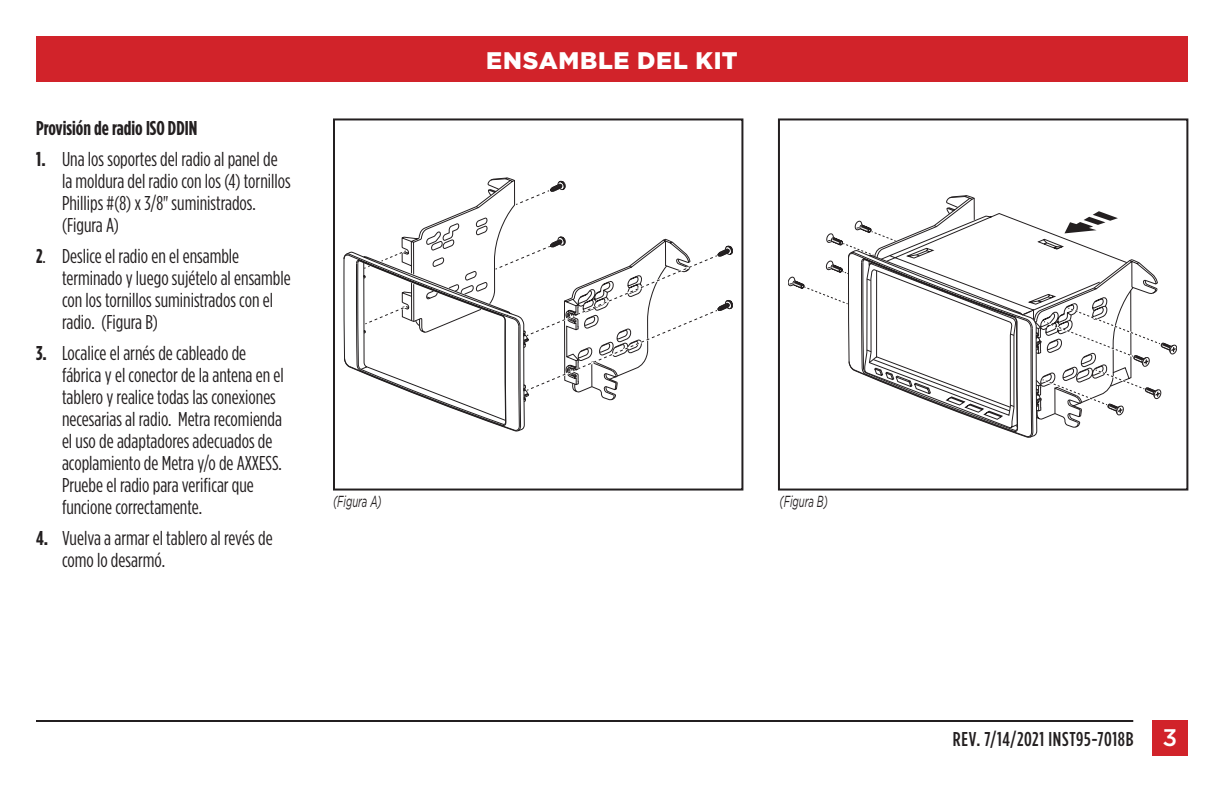
<style>
.page{position:relative;width:1224px;height:792px;background:#fff}
.page>*{position:absolute;margin:0;border:0;box-sizing:border-box;transform-origin:0 0}
.t1{font:900 24px "Gotham";letter-spacing:.03em;color:#fff}
.t2{font:20px/22px "Gotham Condensed";color:#231f20}
.t3{font:500 20px "Gotham Condensed";letter-spacing:.03em;color:#231f20}
.t4{font:700 20px "Gotham Condensed";color:#231f20}
.t5{font:italic 16px "Gotham";color:#231f20;scale:.6 1}
.s1{font-weight:700}
.s2{font-family:"Gotham";font-size:24px;color:#fff}
</style>
<div class="page">
<div style="left:36px;top:36px;width:1152px;height:45px;background:#d1232a"></div>
<hr style="left:36px;top:720px;width:1097px;height:2px;background:#231f20">
<div style="left:1152px;top:720px;width:36px;height:36px;background:#d1232a"></div>
<svg style="left:450px;top:178px;width:112px;height:39px"></svg>
<svg style="left:475px;top:205px;width:5px;height:4px"></svg>
<svg style="left:516px;top:181px;width:50px;height:24px"></svg>
<svg style="left:343px;top:217px;width:390px;height:215px"></svg>
<div style="left:333px;top:118px;width:410px;height:373px;border:2px solid #231f20"></div>
<svg style="left:946px;top:195px;width:29px;height:16px"></svg>
<svg style="left:788px;top:211px;width:389px;height:227px"></svg>
<div style="left:778px;top:118px;width:410px;height:373px;border:2px solid #231f20"></div>
<p class="t4" style="left:36px;top:117px;width:163px">Provisión de radio ISO DDIN</p>
<p class="t2" style="left:62px;top:148px;width:230px;text-indent:-26px"><span class="s1">1.</span> Una los soportes del radio al panel de la moldura del radio con los (4) tornillos<br>Phillips #(8) x 3/8" suministrados. (Figura A)</p>
<p class="t2" style="left:62px;top:245px;width:230px;text-indent:-26px"><span class="s1">2</span>. Deslice el radio en el ensamble terminado y luego sujételo al ensamble con los tornillos suministrados con el radio. (Figura B)</p>
<p class="t2" style="left:62px;top:342px;width:223px;text-indent:-26px"><span class="s1">3.</span> Localice el arnés de cableado de fábrica y el conector de la antena en el tablero y realice todas las conexiones necesarias al radio. Metra recomienda el uso de adaptadores adecuados de acoplamiento de Metra y/o de AXXESS.<br>Pruebe el radio para verificar que funcione correctamente.</p>
<p class="t2" style="left:62px;top:527px;width:212px;text-indent:-26px"><span class="s1">4.</span> Vuelva a armar el tablero al revés de como lo desarmó.</p>
<p class="t1" style="left:486px;top:47px;width:253px">ENSAMBLE DEL KIT</p>
<p class="t5" style="left:333px;top:493px;width:83px">(Figura A)</p>
<p class="t5" style="left:780px;top:493px;width:82px">(Figura B)</p>
<p class="t3" style="left:953px;top:728px;width:226px">REV. 7/14/2021 INST95-7018B <span class="s2">3</span></p>
</div>
